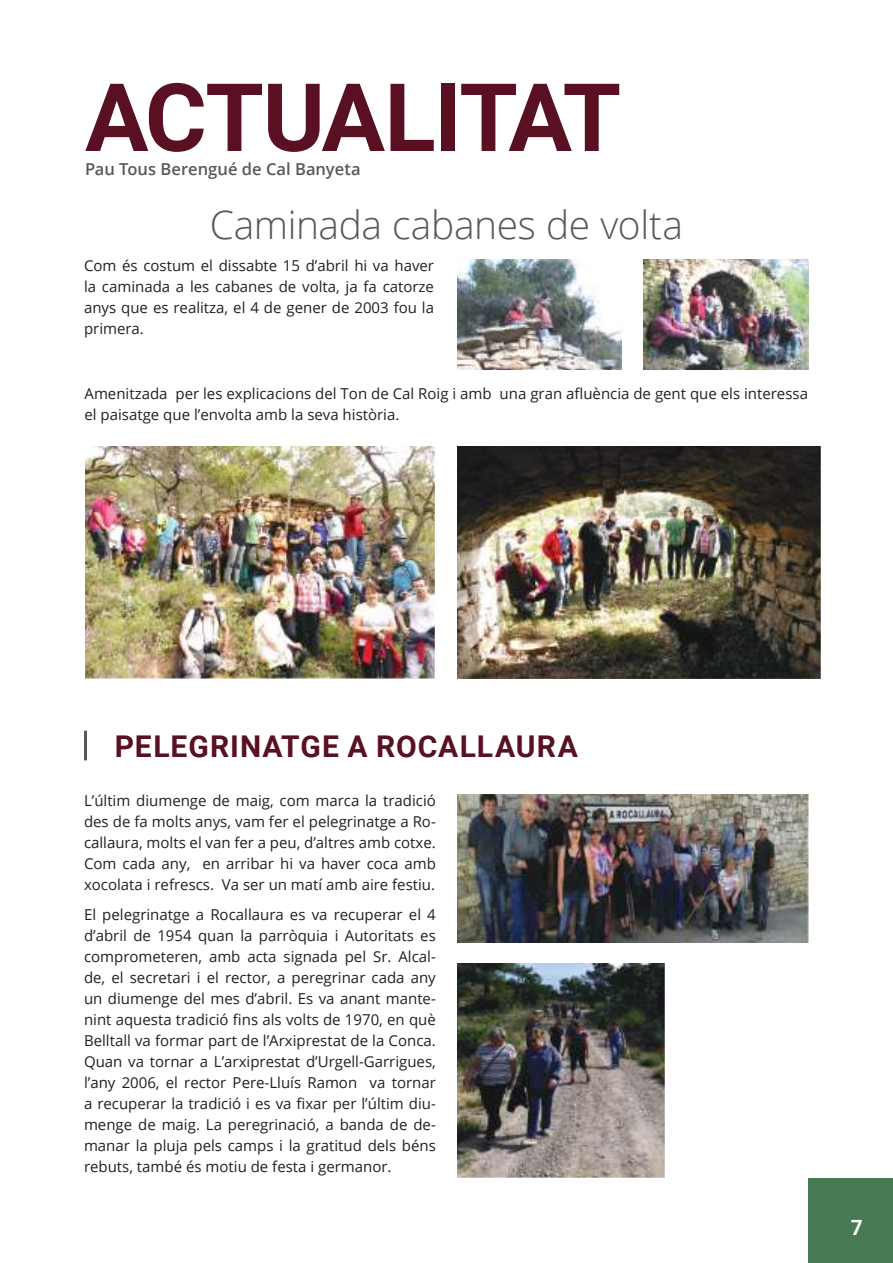
<style>
.page{position:relative;width:893px;height:1263px;background:#fff}
.page>*{position:absolute;margin:0;border:0;box-sizing:border-box;transform-origin:0 0}
.t1{font:700 94.5px "Roboto";letter-spacing:-.02em;color:#5a1023}
.t2{font:300 38.85px "Open Sans";letter-spacing:-.01em;color:#5a5758}
.t3{font:700 30px "Roboto";letter-spacing:.035em;color:#5a1023}
.t4{font:700 21px "Roboto";color:#fff}
.t5{font:600 16.5px "Open Sans";color:#5a5758}
.t6{font:15px/21px "Open Sans";color:#241f1f;text-align:justify}
</style>
<div class="page">
<div style="left:808px;top:1178px;width:85px;height:85px;background:#477a52"></div>
<img style="left:85px;top:446px;width:349px;height:233px">
<img style="left:457px;top:446px;width:363px;height:233px">
<hr style="left:84px;top:731px;width:3px;height:29px;background:#5a5758">
<img style="left:457px;top:964px;width:208px;height:214px">
<img style="left:457px;top:795px;width:351px;height:148px">
<img style="left:457px;top:260px;width:165px;height:110px">
<img style="left:643px;top:260px;width:165px;height:110px">
<h1 class="t1" style="left:85px;top:51px;width:538px">ACTUALITAT</h1>
<p class="t5" style="left:85px;top:158px;width:277px">Pau Tous Berengué de Cal Banyeta</p>
<h2 class="t2" style="left:210px;top:198px;width:475px">Caminada cabanes de volta</h2>
<p class="t6" style="left:84px;top:255px;width:352px">Com és costum el dissabte 15 d’abril hi va haver la caminada a les cabanes de volta, ja fa catorze anys que es realitza, el 4 de gener de 2003 fou la primera.</p>
<p class="t6" style="left:85px;top:383px;width:725px">Amenitzada per les explicacions del Ton de Cal Roig i amb una gran afluència de gent que els interessa el paisatge que l’envolta amb la seva història.</p>
<h3 class="t3" style="left:115px;top:725px;width:465px">PELEGRINATGE A ROCALLAURA</h3>
<p class="t6" style="left:84px;top:790px;width:353px">L’últim diumenge de maig, com marca la tradició des de fa molts anys, vam fer el pelegrinatge a Ro&shy;callaura, molts el van fer a peu, d’altres amb cotxe.<br>Com cada any, en arribar hi va haver coca amb xocolata i refrescs. Va ser un matí amb aire festiu.</p>
<p class="t6" style="left:84px;top:903px;width:353px">El pelegrinatge a Rocallaura es va recuperar el 4 d’abril de 1954 quan la parròquia i Autoritats es comprometeren, amb acta signada pel Sr. Alcal&shy;de, el secretari i el rector, a peregrinar cada any un diumenge del mes d’abril. Es va anant mante&shy;nint aquesta tradició fins als volts de 1970, en què Belltall va formar part de l’Arxiprestat de la Conca.<br>Quan va tornar a L’arxiprestat d’Urgell-Garrigues, l’any 2006, el rector Pere-Lluís Ramon va tornar a recuperar la tradició i es va fixar per l’últim diu&shy;menge de maig. La peregrinació, a banda de de&shy;manar la pluja pels camps i la gratitud dels béns rebuts, també és motiu de festa i germanor.</p>
<h3 class="t4" style="left:851px;top:1212px;width:14px">7</h3>
</div>
